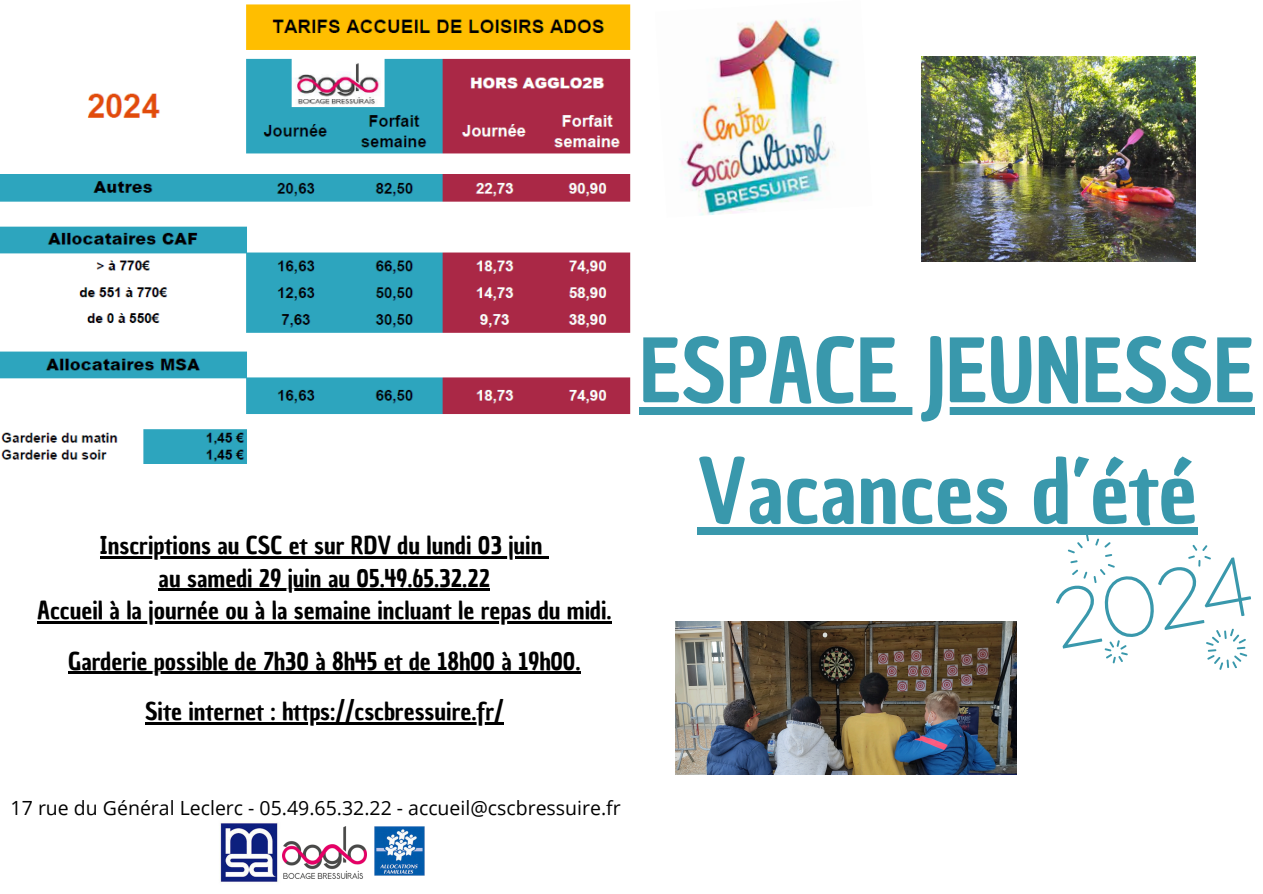
<style>
.page{position:relative;width:1263px;height:894px;background:#fff}
.page>*{position:absolute;margin:0;border:0;box-sizing:border-box;transform-origin:0 0}
.t1{font:86.1px/120.3px "Chau Philomene One";color:#3998ac;text-align:center}
.t2{font:24px "Chau Philomene One";color:#000}
.t3{font:19.5px "Open Sans";color:#000}
</style>
<div class="page">
<img style="left:220px;top:822px;width:71px;height:60px">
<img style="left:282px;top:826px;width:85px;height:51px">
<img style="left:375px;top:826px;width:49px;height:49px">
<img style="left:0;top:4px;width:631px;height:460px">
<div style="left:639px;top:406px;width:616px;height:8px;background:#3998ac"></div>
<div style="left:697px;top:527px;width:500px;height:8px;background:#3998ac"></div>
<img style="left:679px;top:18px;width:160px;height:198px">
<svg style="left:1056px;top:534px;width:195px;height:135px"></svg>
<img style="left:922px;top:56px;width:273px;height:205px">
<img style="left:676px;top:621px;width:341px;height:153px">
<hr style="left:68px;top:671px;width:513px;height:3px;background:#000">
<hr style="left:100px;top:556px;width:442px;height:2px;background:#000">
<svg style="left:542px;top:556px;width:7px;height:2px"></svg>
<hr style="left:159px;top:588px;width:331px;height:3px;background:#000">
<hr style="left:37px;top:621px;width:575px;height:2px;background:#000">
<hr style="left:145px;top:721px;width:359px;height:3px;background:#000">
<p class="t2" style="left:100px;top:529px;width:444px">Inscriptions au CSC et sur RDV du lundi 03 juin</p>
<p class="t2" style="left:159px;top:561px;width:333px">au samedi 29 juin au 05.49.65.32.22</p>
<p class="t2" style="left:37px;top:594px;width:576px">Accueil à la journée ou à la semaine incluant le repas du midi.</p>
<p class="t2" style="left:68px;top:644px;width:514px">Garderie possible de 7h30 à 8h45 et de 18h00 à 19h00.</p>
<p class="t2" style="left:145px;top:694px;width:360px">Site internet : https://cscbressuire.fr/</p>
<p class="t1" style="left:639px;top:312px;width:617px">ESPACE JEUNESSE<br>Vacances d’été</p>
<p class="t3" style="left:11px;top:794px;width:612px">17 rue du Général Leclerc - 05.49.65.32.22 - accueil@cscbressuire.fr</p>
</div>
